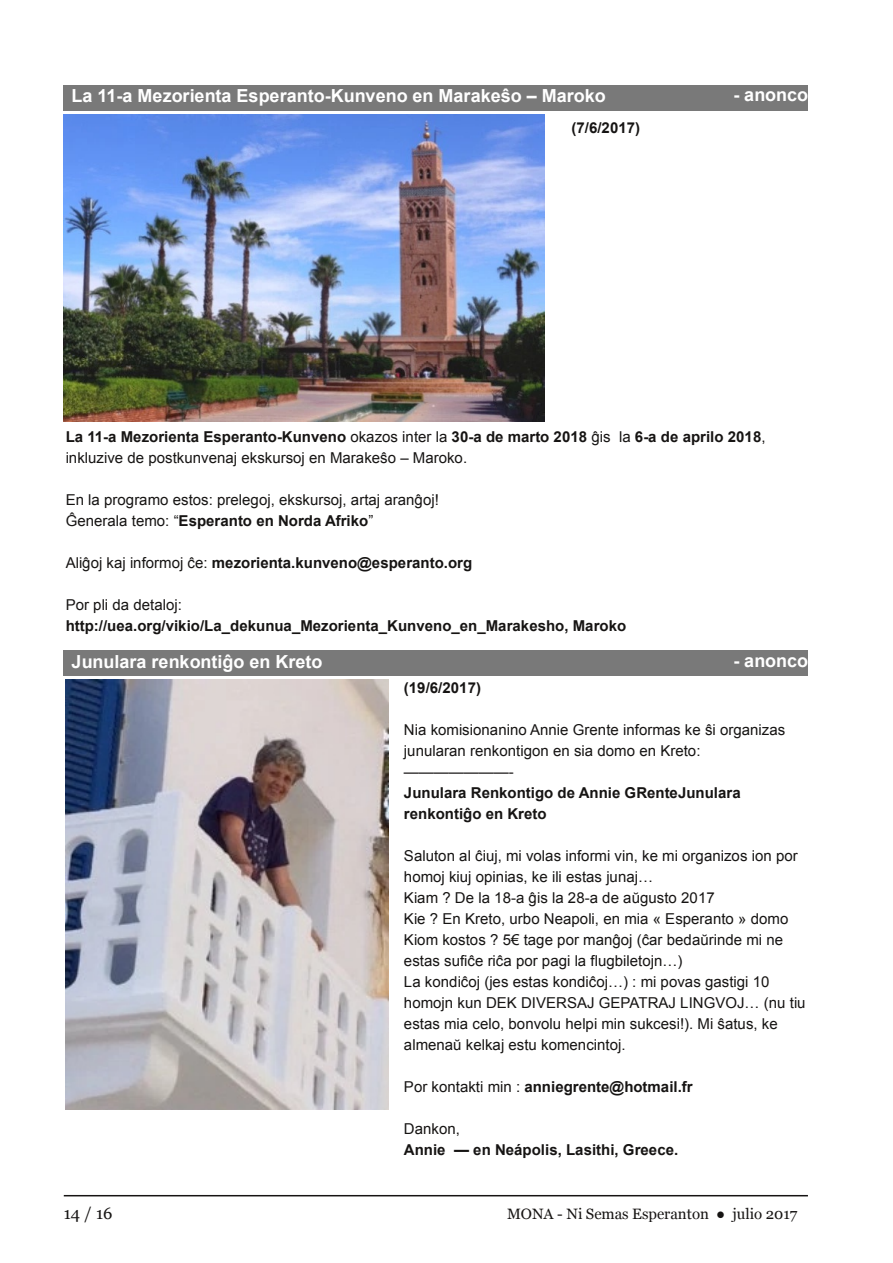
<style>
.page{position:relative;width:893px;height:1263px;background:#fff}
.page>*{position:absolute;margin:0;border:0;box-sizing:border-box;transform-origin:0 0}
.t1{font:700 18px "Arial";color:#fff}
.t2{font:16.5px "Georgia";color:#161413}
.t3{font:15px/21px "Arial";letter-spacing:.005em;color:#161413}
.t4{font:700 15px/21px "Arial";color:#161413}
.t5{font:15px "Georgia";color:#161413}
.s1{font-weight:700}
.s2{font-weight:400}
</style>
<div class="page">
<hr style="left:64px;top:1195px;width:744px;height:1px;background:#161413">
<div style="left:64px;top:85px;width:744px;height:26px;background:#797979"></div>
<img style="left:64px;top:115px;width:480px;height:307px">
<div style="left:64px;top:651px;width:744px;height:25px;background:#797979"></div>
<img style="left:65px;top:679px;width:324px;height:431px">
<p class="t1" style="left:72px;top:86px;width:536px">La 11-a Mezorienta Esperanto-Kunveno en Marakeŝo – Maroko</p>
<p class="t1" style="left:733px;top:85px;width:76px">- anonco</p>
<p class="t4" style="left:571px;top:117px;width:70px">(7/6/2017)</p>
<p class="t3" style="left:66px;top:426px;width:701px"><span class="s1">La 11-a Mezorienta Esperanto-Kunveno</span> okazos inter la <span class="s1">30-a de marto 2018</span> ĝis la <span class="s1">6-a de aprilo 2018</span>, inkluzive de postkunvenaj ekskursoj en Marakeŝo – Maroko.</p>
<p class="t3" style="left:66px;top:489px;width:375px">En la programo estos: prelegoj, ekskursoj, artaj aranĝoj!<br>Ĝenerala temo: “<span class="s1">Esperanto en Norda Afriko</span>”</p>
<p class="t4" style="left:66px;top:552px;width:408px"><span class="s2">Aliĝoj kaj informoj ĉe:</span> mezorienta.kunveno@esperanto.org</p>
<p class="t3" style="left:66px;top:594px;width:118px">Por pli da detaloj:</p>
<p class="t4" style="left:66px;top:615px;width:562px">http://uea.org/vikio/La_dekunua_Mezorienta_Kunveno_en_Marakesho, Maroko</p>
<p class="t1" style="left:72px;top:651px;width:252px">Junulara renkontiĝo en Kreto</p>
<p class="t1" style="left:733px;top:651px;width:76px">- anonco</p>
<p class="t4" style="left:404px;top:677px;width:79px">(19/6/2017)</p>
<p class="t3" style="left:404px;top:719px;width:383px">Nia komisionanino Annie Grente informas ke ŝi organizas junularan renkontigon en sia domo en Kreto: ———————-</p>
<p class="t4" style="left:404px;top:782px;width:338px">Junulara Renkontigo de Annie GRenteJunulara renkontiĝo en Kreto</p>
<p class="t3" style="left:404px;top:845px;width:403px">Saluton al ĉiuj, mi volas informi vin, ke mi organizos ion por homoj kiuj opinias, ke ili estas junaj…<br>Kiam ? De la 18-a ĝis la 28-a de aŭgusto 2017<br>Kie ? En Kreto, urbo Neapoli, en mia « Esperanto » domo Kiom kostos ? 5€ tage por manĝoj (ĉar bedaŭrinde mi ne estas sufiĉe riĉa por pagi la flugbiletojn…)<br>La kondiĉoj (jes estas kondiĉoj…) : mi povas gastigi 10 homojn kun DEK DIVERSAJ GEPATRAJ LINGVOJ… (nu tiu estas mia celo, bonvolu helpi min sukcesi!). Mi ŝatus, ke almenaŭ kelkaj estu komencintoj.</p>
<p class="t4" style="left:404px;top:1076px;width:290px"><span class="s2">Por kontakti min :</span> anniegrente@hotmail.fr</p>
<p class="t3" style="left:404px;top:1118px;width:58px">Dankon,</p>
<p class="t4" style="left:404px;top:1139px;width:276px">Annie — en Neápolis, Lasithi, Greece.</p>
<p class="t2" style="left:64px;top:1204px;width:50px">14 / 16</p>
<p class="t5" style="left:507px;top:1205px;width:292px">MONA - Ni Semas Esperanton ● julio 2017</p>
</div>
